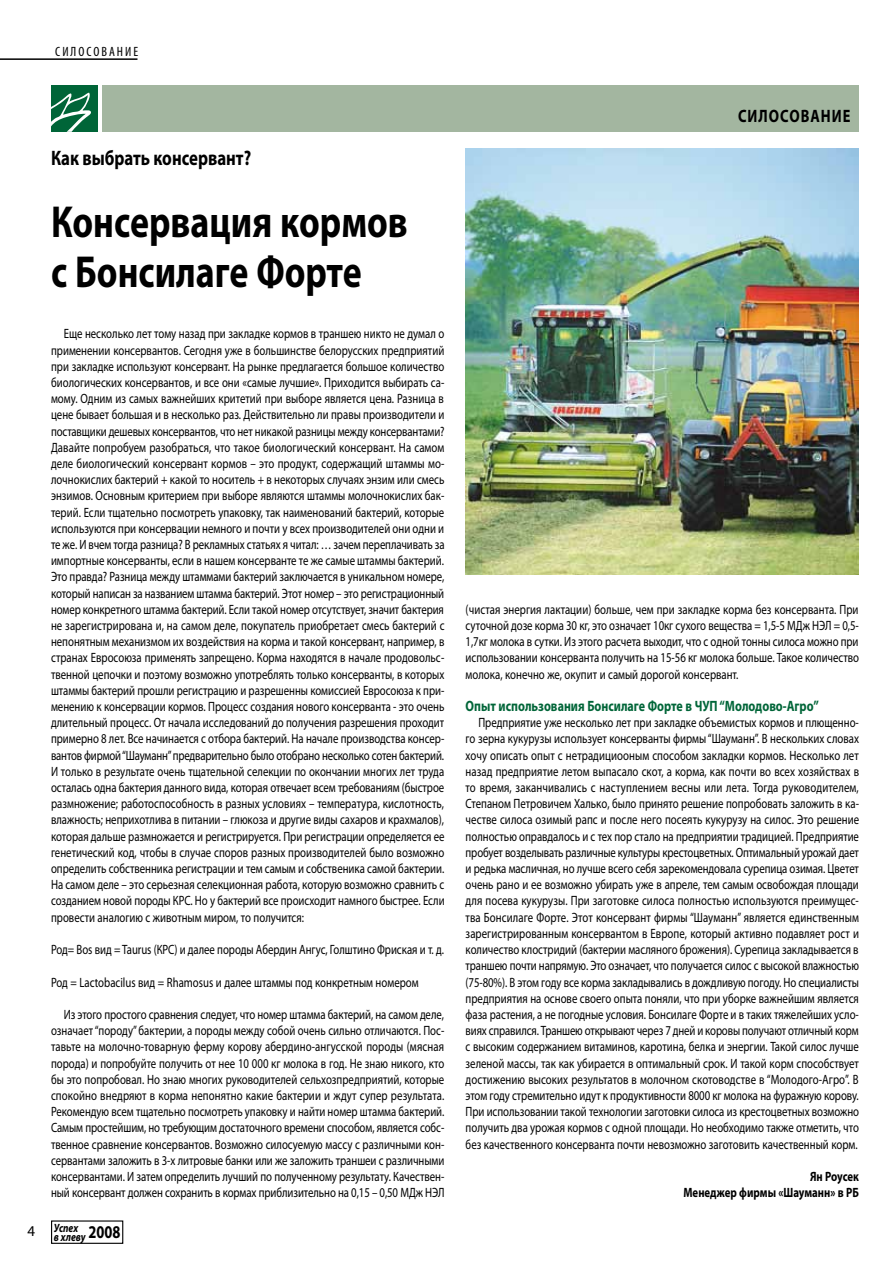
<style>
.page{position:relative;width:893px;height:1263px;background:#fff}
.page>*{position:absolute;margin:0;border:0;box-sizing:border-box;transform-origin:0 0}
.t1{font:700 45px/49.5px "Myriad Pro";color:#000;scale:.8 1}
.t2{font:700 21px "Myriad Pro";color:#000;scale:.8 1}
.t3{font:700 18px "Myriad Pro";letter-spacing:.07em;color:#000;scale:.8 1}
.t4{font:700 15px "Myriad Pro";color:#006538;scale:.8 1}
.t5{font:13.5px/16.2px "Myriad Pro";color:#000;text-align:justify;scale:.8 1}
.t6{font:700 13.5px/16.2px "Myriad Pro";color:#000;text-align:right;scale:.8 1}
.t7{font:condensed 13.5px "Myriad Pro";letter-spacing:.15em;color:#000}
.t8{font:italic 700 12px/9px "Myriad Pro";color:#000;scale:.8 1}
.s1{font-weight:400;font-style:normal;font-size:15px}
</style>
<div class="page">
<div style="left:51px;top:1220px;width:72px;height:24px;border:1px solid #000"></div>
<div style="left:102px;top:85px;width:757px;height:47px;background:#a3b6a0"></div>
<hr style="left:0;top:58px;width:137px;height:2px;background:#000">
<div style="left:51px;top:85px;width:47px;height:47px;background:#006538"></div>
<svg style="left:51px;top:93px;width:40px;height:39px"></svg>
<img style="left:466px;top:149px;width:393px;height:425px">
<p class="t7" style="left:55px;top:44px;width:85px">СИЛОСОВАНИЕ</p>
<h2 class="t2" style="left:51px;top:146px;width:252px">Как выбрать консервант?</h2>
<h1 class="t1" style="left:51px;top:198px;width:447px">Консервация кормов с Бонсилаге Форте</h1>
<p class="t5" style="left:51px;top:326px;width:494px;text-indent:13px">Еще несколько лет тому назад при закладке кормов в траншею никто не думал о применении консервантов. Сегодня уже в большинстве белорусских предприятий при закладке используют консервант. На рынке предлагается большое количество биологических консервантов, и все они «самые лучшие». Приходится выбирать са&shy;мому. Одним из самых важнейших критетий при выборе является цена. Разница в цене бывает большая и в несколько раз. Действительно ли правы производители и поставщики дешевых консервантов, что нет никакой разницы между консервантами?<br>Давайте попробуем разобраться, что такое биологический консервант. На самом деле биологический консервант кормов – это продукт, содержащий штаммы мо&shy;лочнокислих бактерий + какой то носитель + в некоторых случаях энзим или смесь энзимов. Основным критерием при выборе являются штаммы молочнокислих бак&shy;терий. Если тщательно посмотреть упаковку, так наименований бактерий, которые используются при консервации немного и почти у всех производителей они одни и те же. И вчем тогда разница? В рекламных статьях я читал: … зачем переплачивать за импортные консерванты, если в нашем консерванте те же самые штаммы бактерий.<br>Это правда? Разница между штаммами бактерий заключается в уникальном номере, который написан за названием штамма бактерий. Этот номер – это регистрационный номер конкретного штамма бактерий. Если такой номер отсутствует, значит бактерия не зарегистрирована и, на самом деле, покупатель приобретает смесь бактерий с непонятным механизмом их воздействия на корма и такой консервант, например, в странах Евросоюза применять запрещено. Корма находятся в начале продовольс&shy;твенной цепочки и поэтому возможно употреблять только консерванты, в которых штаммы бактерий прошли регистрацию и разрешенны комиссией Евросоюза к при&shy;менению к консервации кормов. Процесс создания нового консерванта - это очень длительный процесс. От начала исследований до получения разрешения проходит примерно 8 лет. Все начинается с отбора бактерий. На начале производства консер&shy;вантов фирмой “Шауманн” предварительно было отобрано несколько сотен бактерий.<br>И только в результате очень тщательной селекции по окончании многих лет труда осталась одна бактерия данного вида, которая отвечает всем требованиям (быстрое размножение; работоспособность в разных условиях – температура, кислотность, влажность; неприхотлива в питании – глюкоза и другие виды сахаров и крахмалов), которая дальше размножается и регистрируется. При регистрации определяется ее генетический код, чтобы в случае споров разных производителей было возможно определить собственника регистрации и тем самым и собственика самой бактерии.<br>На самом деле – это серьезная селекционная работа, которую возможно сравнить с созданием новой породы КРС. Но у бактерий все происходит намного быстрее. Если провести аналогию с животным миром, то получится:</p>
<p class="t5" style="left:51px;top:942px;width:493px">Род= Bos вид = Taurus (КРС) и далее породы Абердин Ангус, Голштино Фриская и т. д.</p>
<p class="t5" style="left:51px;top:974px;width:461px">Род = Lactobacilus вид = Rhamosus и далее штаммы под конкретным номером</p>
<p class="t5" style="left:51px;top:1006px;width:493px;text-indent:13px">Из этого простого сравнения следует, что номер штамма бактерий, на самом деле, означает “породу” бактерии, а породы между собой очень сильно отличаются. Пос&shy;тавьте на молочно-товарную ферму корову абердино-ангусской породы (мясная порода) и попробуйте получить от нее 10 000 кг молока в год. Не знаю никого, кто бы это попробовал. Но знаю многих руководителей сельхозпредприятий, которые спокойно внедряют в корма непонятно какие бактерии и ждут супер результата.<br>Рекомендую всем тщательно посмотреть упаковку и найти номер штамма бактерий.<br>Самым простейшим, но требующим достаточного времени способом, является собс&shy;твенное сравнение консервантов. Возможно силосуемую массу с различными кон&shy;сервантами заложить в 3-х литровые банки или же заложить траншеи с различными консервантами. И затем определить лучший по полученному результату. Качествен&shy;ный консервант должен сохранить в кормах приблизительно на 0,15 – 0,50 МДж НЭЛ</p>
<p class="t8" style="left:54px;top:1223px;width:85px;text-indent:-26px"><span class="s1">4</span> Успех<br>в хлеву <sup>2008</sup></p>
<h3 class="t3" style="left:738px;top:106px;width:142px">СИЛОСОВАНИЕ</h3>
<p class="t5" style="left:466px;top:601px;width:493px">(чистая энергия лактации) больше, чем при закладке корма без консерванта. При суточной дозе корма 30 кг, это означает 10кг сухого вещества = 1,5-5 МДж НЭЛ = 0,5- 1,7кг молока в сутки. Из этого расчета выходит, что с одной тонны силоса можно при использовании консерванта получить на 15-56 кг молока больше. Такое количество молока, конечно же, окупит и самый дорогой консервант.</p>
<p class="t4" style="left:466px;top:698px;width:443px">Опыт использования Бонсилаге Форте в ЧУП “Молодово-Агро”</p>
<p class="t5" style="left:466px;top:715px;width:493px;text-indent:13px">Предприятие уже несколько лет при закладке объемистых кормов и плющенно&shy;го зерна кукурузы использует консерванты фирмы “Шауманн”. В нескольких словах хочу описать опыт с нетрадициооным способом закладки кормов. Несколько лет назад предприятие летом выпасало скот, а корма, как почти во всех хозяйствах в то время, заканчивались с наступлением весны или лета. Тогда руководителем, Степаном Петровичем Халько, было принято решение попробовать заложить в ка&shy;честве силоса озимый рапс и после него посеять кукурузу на силос. Это решение полностью оправдалось и с тех пор стало на предприятии традицией. Предприятие пробует возделывать различные культуры крестоцветных. Оптимальный урожай дает и редька масличная, но лучше всего себя зарекомендовала сурепица озимая. Цветет очень рано и ее возможно убирать уже в апреле, тем самым освобождая площади для посева кукурузы. При заготовке силоса полностью используются преимущес&shy;тва Бонсилаге Форте. Этот консервант фирмы “Шауманн” является единственным зарегистрированным консервантом в Европе, который активно подавляет рост и количество клостридий (бактерии масляного брожения). Сурепица закладывается в траншею почти напрямую. Это означает, что получается силос с высокой влажностью (75-80%). В этом году все корма закладывались в дождливую погоду. Но специалисты предприятия на основе своего опыта поняли, что при уборке важнейшим является фаза растения, а не погодные условия. Бонсилаге Форте и в таких тяжелейших усло&shy;виях справился. Траншею открывают через 7 дней и коровы получают отличный корм с высоким содержанием витаминов, каротина, белка и энергии. Такой силос лучше зеленой массы, так как убирается в оптимальный срок. И такой корм способствует достижению высоких результатов в молочном скотоводстве в “Молодого-Агро”. В этом году стремительно идут к продуктивности 8000 кг молока на фуражную корову.<br>При использовании такой технологии заготовки силоса из крестоцветных возможно получить два урожая кормов с одной площади. Но необходимо также отметить, что без качественного консерванта почти невозможно заготовить качественный корм.</p>
<p class="t6" style="left:683px;top:1168px;width:221px">Ян Роусек<br>Менеджер фирмы «Шауманн» в РБ</p>
</div>
